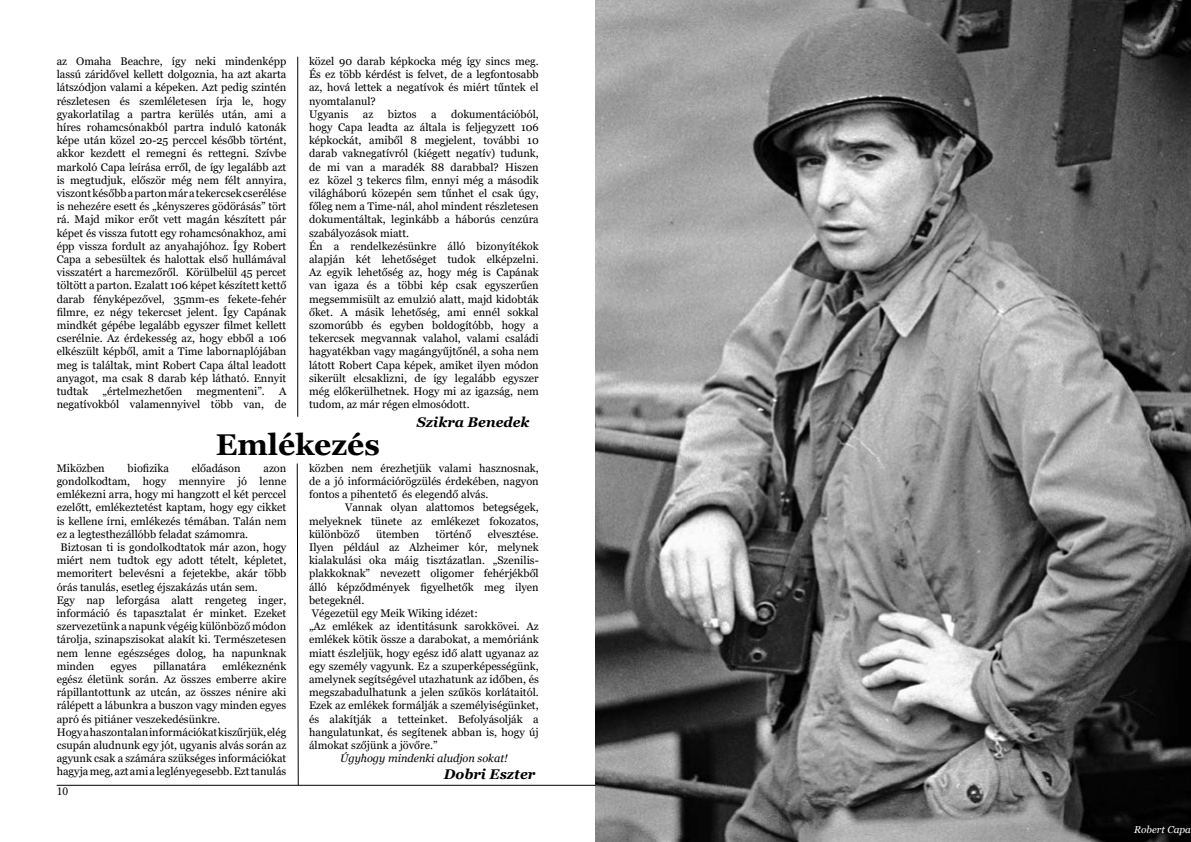
<style>
.page{position:relative;width:1191px;height:842px;background:#fff}
.page>*{position:absolute;margin:0;border:0;box-sizing:border-box;transform-origin:0 0}
.t1{font:700 30px "Georgia";color:#000}
.t2{font:italic 700 14px "Georgia";color:#000}
.t3{font:12px "Minion Pro";color:#000}
.t4{font:11px/13.2px "Georgia";color:#000}
.t5{font:italic 11px "Georgia";color:#000}
.t6{font:italic 10px "Georgia";color:#fff}
</style>
<div class="page">
<hr style="left:297px;top:57px;width:1px;height:360px;background:#000">
<img style="left:595px;top:0;width:596px;height:842px">
<svg style="left:296px;top:463px;width:3px;height:322px"></svg>
<hr style="left:57px;top:785px;width:538px;height:1px;background:#000">
<p class="t4" style="left:309px;top:55px;width:231px">közel 90 darab képkocka még így sincs meg.<br>És ez több kérdést is felvet, de a legfontosabb az, hová lettek a negatívok és miért tűntek el nyomtalanul?<br>Ugyanis</p>
<p class="t4" style="left:57px;top:55px;width:231px;text-align:justify">az Omaha Beachre, így neki mindenképp lassú záridővel kellett dolgoznia, ha azt akarta látszódjon valami a képeken. Azt pedig szintén részletesen és szemléletesen írja le, hogy gyakorlatilag a partra kerülés után, ami a híres rohamcsónakból partra induló katonák képe után közel 20-25 perccel később történt, akkor kezdett el remegni és rettegni. Szívbe markoló Capa leírása erről, de így legalább azt is megtudjuk, először még nem félt annyira, viszont később a parton már a tekercsek cserélése is nehezére esett és „kényszeres gödörásás” tört rá. Majd mikor erőt vett magán készített pár képet és vissza futott egy rohamcsónakhoz, ami épp vissza fordult az anyahajóhoz. Így Robert Capa a sebesültek és halottak első hullámával visszatért a harcmezőről. Körülbelül 45 percet töltött a parton. Ezalatt 106 képet készített kettő darab fényképezővel, 35mm-es fekete-fehér filmre, ez négy tekercset jelent. Így Capának mindkét gépébe legalább egyszer filmet kellett cserélnie. Az érdekesség az, hogy ebből a 106 elkészült képből, amit a Time labornaplójában meg is találtak, mint Robert Capa által leadott anyagot, ma csak 8 darab kép látható. Ennyit tudtak</p>
<p class="t4" style="left:309px;top:108px;width:231px;text-indent:142px">dokumentációból, hogy Capa leadta az általa is feljegyzett 106 képkockát, amiből 8 megjelent, további 10 darab vaknegatívról (kiégett negatív) tudunk, de mi van a maradék 88 darabbal? Hiszen ez közel 3 tekercs film, ennyi még a második világháború közepén sem tűnhet el csak úgy, főleg nem a Time-nál, ahol mindent részletesen dokumentáltak, leginkább a háborús cenzúra szabályozások miatt.<br>Én a rendelkezésünkre álló bizonyítékok alapján két lehetőséget tudok elképzelni.<br>Az egyik lehetőség az, hogy még is Capának van igaza és a többi kép csak egyszerűen megsemmisült az emulzió alatt, majd kidobták őket. A másik lehetőség, ami ennél sokkal szomorúbb és egyben boldogítóbb, hogy a tekercsek megvannak valahol, valami családi hagyatékban vagy magángyűjtőnél, a soha nem látott Robert Capa képek, amiket ilyen módon sikerült elcsaklizni, de így legalább egyszer még előkerülhetnek. Hogy mi az igazság, nem tudom, az már régen elmosódott.</p>
<p class="t2" style="left:417px;top:413px;width:114px">Szikra Benedek</p>
<h1 class="t1" style="left:216px;top:425px;width:166px">Emlékezés</h1>
<p class="t4" style="left:363px;top:108px;width:12px">az</p>
<p class="t4" style="left:388px;top:108px;width:30px">biztos</p>
<p class="t4" style="left:431px;top:108px;width:7px">a</p>
<p class="t4" style="left:102px;top:385px;width:81px">„értelmezhetően</p>
<p class="t4" style="left:196px;top:385px;width:70px">megmenteni”.</p>
<p class="t4" style="left:57px;top:385px;width:231px;text-align:right">A<br>negatívokból valamennyivel több van, de</p>
<p class="t4" style="left:57px;top:462px;width:50px">Miközben</p>
<p class="t4" style="left:128px;top:462px;width:43px">biofizika</p>
<p class="t4" style="left:192px;top:462px;width:50px">előadáson</p>
<p class="t4" style="left:263px;top:462px;width:24px">azon</p>
<p class="t4" style="left:57px;top:475px;width:231px">gondolkodtam, hogy mennyire jó lenne</p>
<p class="t4" style="left:57px;top:488px;width:231px">emlékezni arra, hogy mi hangzott el két perccel</p>
<p class="t4" style="left:57px;top:501px;width:231px">ezelőtt, emlékeztetést kaptam, hogy egy cikket</p>
<p class="t4" style="left:57px;top:514px;width:231px">is kellene írni, emlékezés témában. Talán nem</p>
<p class="t4" style="left:57px;top:528px;width:193px">ez a legtesthezállóbb feladat számomra.</p>
<p class="t4" style="left:61px;top:541px;width:227px">Biztosan ti is gondolkodtatok már azon, hogy</p>
<p class="t4" style="left:57px;top:554px;width:231px">miért nem tudtok egy adott tételt, képletet,</p>
<p class="t4" style="left:57px;top:567px;width:231px">memoritert belevésni a fejetekbe, akár több</p>
<p class="t4" style="left:57px;top:580px;width:203px">órás tanulás, esetleg éjszakázás után sem.</p>
<p class="t4" style="left:57px;top:594px;width:231px">Egy nap leforgása alatt rengeteg inger,</p>
<p class="t4" style="left:57px;top:607px;width:231px">információ és tapasztalat ér minket. Ezeket</p>
<p class="t4" style="left:57px;top:620px;width:231px">szervezetünk a napunk végéig különböző módon</p>
<p class="t4" style="left:57px;top:633px;width:231px">tárolja, szinapszisokat alakít ki. Természetesen</p>
<p class="t4" style="left:57px;top:646px;width:231px">nem lenne egészséges dolog, ha napunknak</p>
<p class="t4" style="left:57px;top:660px;width:39px">minden</p>
<p class="t4" style="left:111px;top:660px;width:28px">egyes</p>
<p class="t4" style="left:153px;top:660px;width:54px">pillanatára</p>
<p class="t4" style="left:57px;top:660px;width:231px;text-indent:166px">emlékeznénk egész életünk során. Az összes emberre akire rápillantottunk az utcán, az összes nénire aki rálépett a lábunkra a buszon vagy minden egyes apró és pitiáner veszekedésünkre.<br>Hogy a haszontalan információkat kiszűrjük, elég csupán aludnunk egy jót, ugyanis alvás során az agyunk csak a számára szükséges információkat hagyja meg, azt ami a leglényegesebb. Ezt tanulás</p>
<p class="t3" style="left:57px;top:783px;width:13px">10</p>
<p class="t4" style="left:309px;top:462px;width:231px;text-align:justify">közben nem érezhetjük valami hasznosnak, de a jó információrögzülés érdekében, nagyon fontos a pihentető és elegendő alvás.</p>
<p class="t4" style="left:309px;top:501px;width:231px;text-align:justify;text-indent:36px">Vannak olyan alattomos betegségek, melyeknek tünete az emlékezet fokozatos, különböző</p>
<p class="t4" style="left:309px;top:528px;width:231px;text-indent:179px">elvesztése.<br>Ilyen például az Alzheimer kór, melynek kialakulási oka máig tisztázatlan. „Szenilis&shy;plakkoknak” nevezett oligomer fehérjékből álló képződmények figyelhetők meg ilyen betegeknél.<br>Végezetül egy Meik Wiking idézet:<br>„Az emlékek az identitásunk sarokkövei. Az emlékek kötik össze a darabokat, a memóriánk miatt észleljük, hogy egész idő alatt ugyanaz az egy személy vagyunk. Ez a szuperképességünk, amelynek segítségével utazhatunk az időben, és megszabadulhatunk a jelen szűkös korlátaitól.<br>Ezek az emlékek formálják a személyiségünket, és alakítják a tetteinket. Befolyásolják a hangulatunkat, és segítenek abban is, hogy új álmokat szőjünk a jövőre.”</p>
<p class="t5" style="left:340px;top:751px;width:169px">Úgyhogy mindenki aludjon sokat!</p>
<p class="t2" style="left:444px;top:765px;width:93px">Dobri Eszter</p>
<p class="t4" style="left:376px;top:528px;width:45px">ütemben</p>
<p class="t4" style="left:435px;top:528px;width:37px">történő</p>
<p class="t6" style="left:1134px;top:823px;width:58px">Robert Capa</p>
</div>
